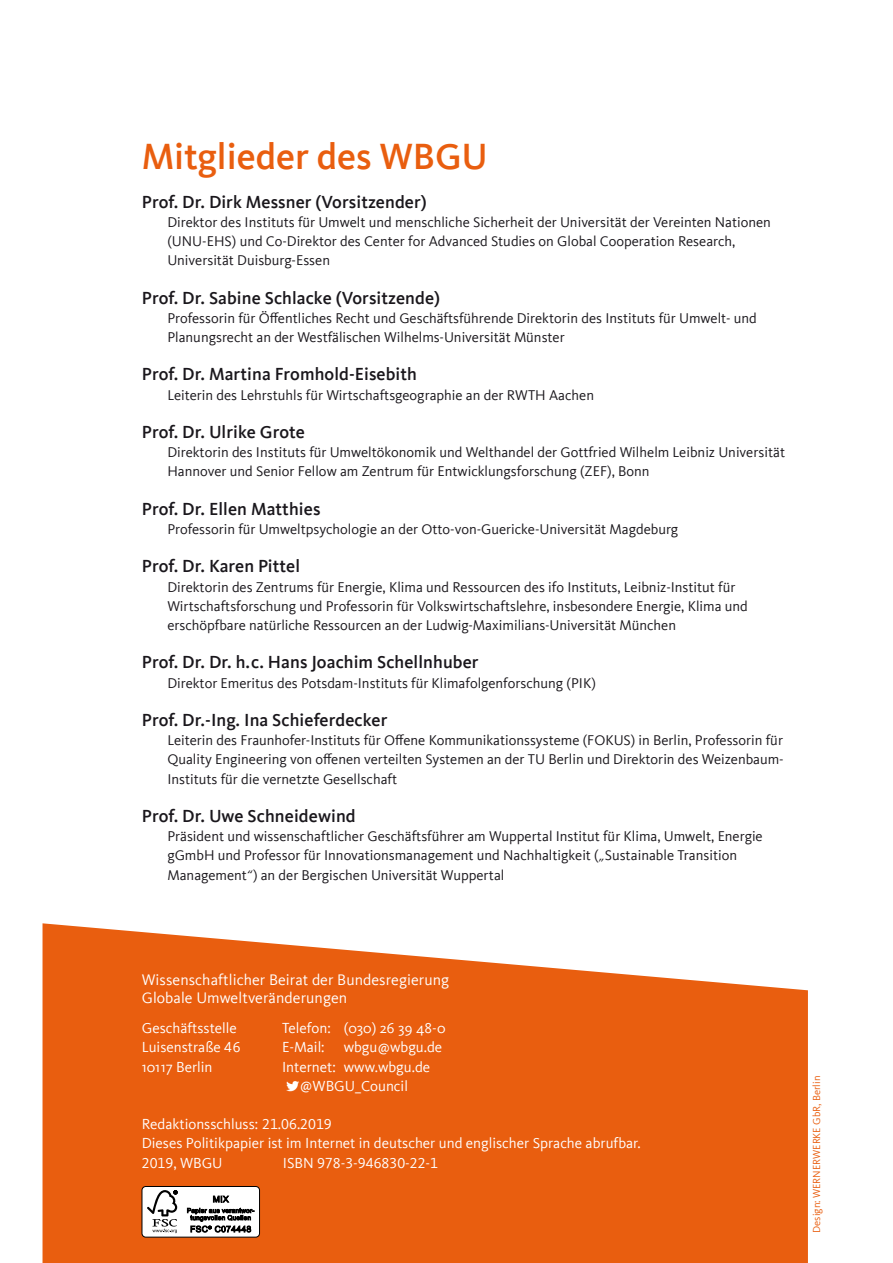
<style>
.page{position:relative;width:893px;height:1263px;background:#fff}
.page>*{position:absolute;margin:0;border:0;box-sizing:border-box;transform-origin:0 0}
.t1{font:500 37.5px "Kievit Offc";color:#e95e0f}
.t2{font:500 18px "Kievit Offc";letter-spacing:.005em;color:#1a171c}
.t3{font:15.75px/18px "Kievit Offc";letter-spacing:.005em;color:#fff}
.t4{font:15px/19.2px "Kievit Offc";color:#fff}
.t5{font:15px "Kievit Sc Offc";color:#fff}
.t6{font:14.55px/19.2px "Kievit Offc";color:#1a171c}
.t7{font:10.5px "Kievit Offc";color:#e95e0f}
.s1{font-family:"Foundry Form Serif"}
.s2{font-family:"Kievit Sc Offc"}
.s3{font-family:"Kievit Offc"}
</style>
<div class="page">
<svg style="left:43px;top:923px;width:765px;height:340px;background:#eb6e27"></svg>
<div style="left:142px;top:1186px;width:118px;height:51px;background:#fff;border-radius:4px"></div>
<div style="left:142px;top:1186px;width:118px;height:51px;border:1px solid #000;border-radius:4px"></div>
<svg style="left:147px;top:1190px;width:30px;height:43px"></svg>
<svg style="left:213px;top:1195px;width:16px;height:7px"></svg>
<svg style="left:187px;top:1208px;width:67px;height:24px"></svg>
<img style="left:285px;top:1076px;width:15px;height:20px">
<h1 class="t1" style="left:142px;top:135px;width:347px">Mitglieder des WBGU</h1>
<p class="t2" style="left:142px;top:191px;width:286px">Prof. Dr. Dirk Messner (Vorsitzender)</p>
<p class="t6" style="left:167px;top:212px;width:605px">Direktor des Instituts für Umwelt und menschliche Sicherheit der Universität der Vereinten Nationen (UNU-EHS) und Co-Direktor des Center for Advanced Studies on Global Cooperation Research,<br>Universität Duisburg-Essen</p>
<p class="t2" style="left:142px;top:287px;width:300px">Prof. Dr. Sabine Schlacke (Vorsitzende)</p>
<p class="t6" style="left:167px;top:308px;width:591px">Professorin für Öffentliches Recht und Geschäftsführende Direktorin des Instituts für Umwelt- und<br>Planungsrecht an der Westfälischen Wilhelms-Universität Münster</p>
<p class="t2" style="left:142px;top:364px;width:277px">Prof. Dr. Martina Fromhold-Eisebith</p>
<p class="t6" style="left:167px;top:385px;width:428px">Leiterin des Lehrstuhls für Wirtschaftsgeographie an der RWTH Aachen</p>
<p class="t2" style="left:142px;top:422px;width:165px">Prof. Dr. Ulrike Grote</p>
<p class="t6" style="left:167px;top:443px;width:619px">Direktorin des Instituts für Umweltökonomik und Welthandel der Gottfried Wilhelm Leibniz Universität<br>Hannover und Senior Fellow am Zentrum für Entwicklungsforschung (ZEF), Bonn</p>
<p class="t2" style="left:142px;top:498px;width:180px">Prof. Dr. Ellen Matthies</p>
<p class="t6" style="left:167px;top:520px;width:512px">Professorin für Umweltpsychologie an der Otto-von-Guericke-Universität Magdeburg</p>
<p class="t2" style="left:142px;top:556px;width:160px">Prof. Dr. Karen Pittel</p>
<p class="t6" style="left:167px;top:577px;width:582px">Direktorin des Zentrums für Energie, Klima und Ressourcen des ifo Instituts, Leibniz-Institut für<br>Wirtschaftsforschung und Professorin für Volkswirtschaftslehre, insbesondere Energie, Klima und erschöpfbare natürliche Ressourcen an der Ludwig-Maximilians-Universität München</p>
<p class="t2" style="left:142px;top:652px;width:338px">Prof. Dr. Dr. h.c. Hans Joachim Schellnhuber</p>
<p class="t6" style="left:167px;top:673px;width:430px">Direktor Emeritus des Potsdam-Instituts für Klimafolgenforschung (PIK)</p>
<p class="t2" style="left:142px;top:710px;width:247px">Prof. Dr.-Ing. Ina Schieferdecker</p>
<p class="t6" style="left:167px;top:731px;width:618px;text-align:justify">Leiterin des Fraunhofer-Instituts für Offene Kommunikationssysteme (FOKUS) in Berlin, Professorin für Quality Engineering von offenen verteilten Systemen an der TU Berlin und Direktorin des Weizenbaum-Instituts für die vernetzte Gesellschaft</p>
<p class="t2" style="left:142px;top:806px;width:215px">Prof. Dr. Uwe Schneidewind</p>
<p class="t6" style="left:167px;top:827px;width:597px">Präsident und wissenschaftlicher Geschäftsführer am Wuppertal Institut für Klima, Umwelt, Energie gGmbH und Professor für Innovationsmanagement und Nachhaltigkeit (<span class="s1">„</span>Sustainable Transition<br>Management<span class="s1">“</span>) an der Bergischen Universität Wuppertal</p>
<p class="t3" style="left:142px;top:971px;width:309px">Wissenschaftlicher Beirat der Bundesregierung<br>Globale Umweltveränderungen</p>
<p class="t4" style="left:142px;top:1019px;width:100px">Geschäftsstelle<br>Luisenstraße 46<br><span class="s2">10117</span> Berlin</p>
<p class="t5" style="left:282px;top:1020px;width:165px"><span class="s3">Telefon:</span> (030) 26 39 48-0</p>
<p class="t4" style="left:282px;top:1038px;width:44px">E-Mail:</p>
<p class="t4" style="left:344px;top:1038px;width:100px">wbgu@wbgu.de</p>
<p class="t4" style="left:282px;top:1057px;width:150px">Internet: www.wbgu.de</p>
<p class="t4" style="left:300px;top:1076px;width:109px">@WBGU_Council</p>
<p class="t7" style="left:811px;top:1233px;width:158px;rotate:-90deg">Design: WERNERWERKE GbR, Berlin</p>
<p class="t4" style="left:142px;top:1115px;width:500px">Redaktionsschluss: 21.06.2019<br>Dieses Politikpapier ist im Internet in deutscher und englischer Sprache abrufbar.<br>2019, WBGU</p>
<p class="t4" style="left:283px;top:1153px;width:157px">ISBN 978-3-946830-22-1</p>
</div>
